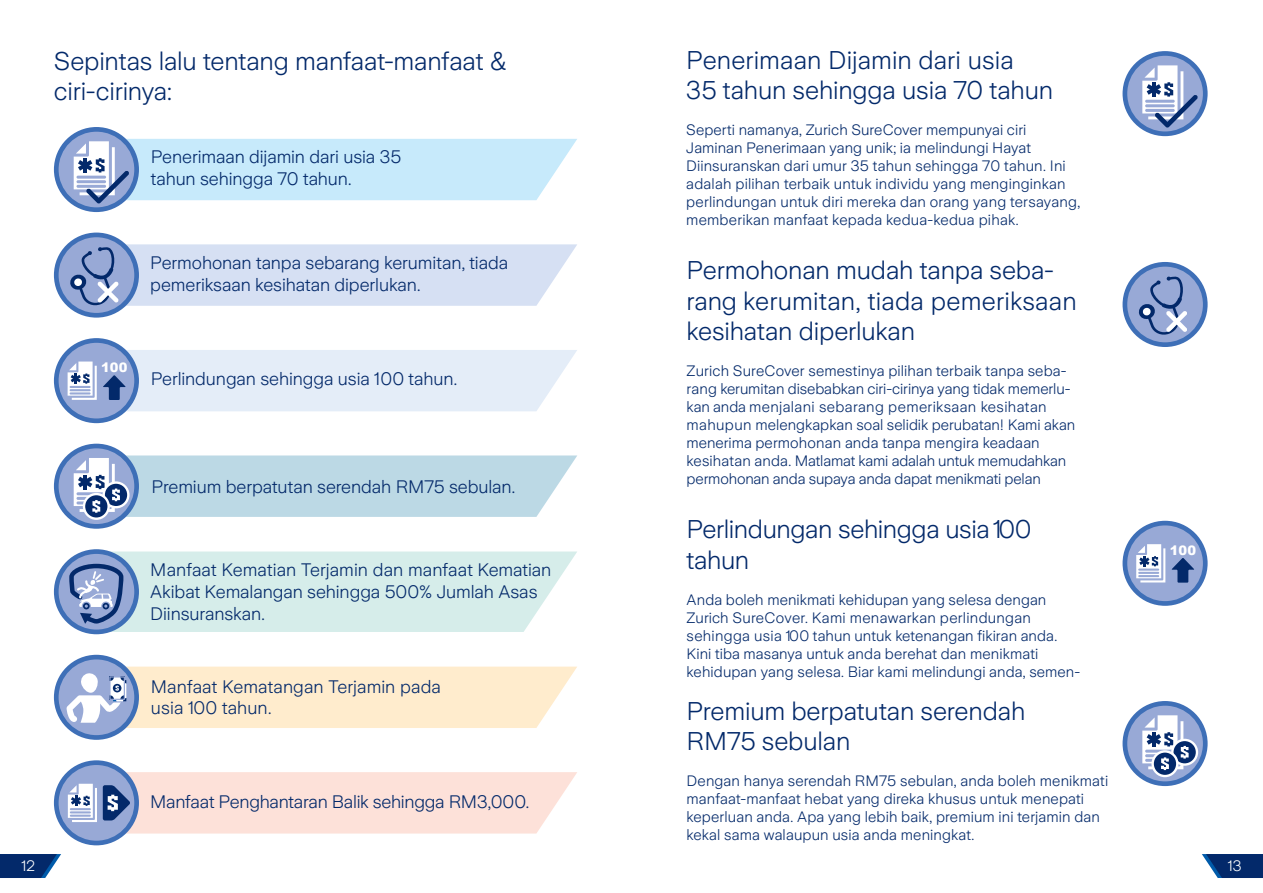
<style>
.page{position:relative;width:1263px;height:893px;background:#fff}
.page>*{position:absolute;margin:0;border:0;box-sizing:border-box;transform-origin:0 0}
.t1{font:300 25.5px/30.6px "Zurich Sans";letter-spacing:-.005em;color:#03296a}
.t2{font:300 18px/21.6px "Zurich Sans";letter-spacing:-.005em;color:#03296a}
.t3{font:300 15px/18px "Zurich Sans";letter-spacing:.005em;color:#03296a}
.t4{font:300 15px "Zurich Sans";color:#fff}
.t5{font:900 13.05px "Arial";color:#fff}
</style>
<div class="page">
<svg style="left:54px;top:127px;width:85px;height:85px"></svg>
<div style="left:59px;top:132px;width:75px;height:75px;background:#98a9d6;border-radius:50%"></div>
<svg style="left:71px;top:138px;width:506px;height:65px;background:#c6e3f6"></svg>
<div style="left:54px;top:233px;width:85px;height:85px;background:#3e6fb7;border-radius:50%"></div>
<div style="left:59px;top:237px;width:75px;height:76px;background:#98a9d6;border-radius:50%"></div>
<svg style="left:69px;top:244px;width:508px;height:63px"></svg>
<svg style="left:54px;top:338px;width:85px;height:85px"></svg>
<div style="left:59px;top:343px;width:75px;height:75px;background:#98a9d6;border-radius:50%"></div>
<svg style="left:65px;top:350px;width:512px;height:61px;background:#d9e3f2"></svg>
<div style="left:54px;top:444px;width:85px;height:85px;background:#3e6fb7;border-radius:50%"></div>
<div style="left:59px;top:448px;width:75px;height:76px;background:#98a9d6;border-radius:50%"></div>
<svg style="left:83px;top:493px;width:27px;height:27px"></svg>
<svg style="left:71px;top:455px;width:506px;height:62px;background:#bad4e2"></svg>
<svg style="left:54px;top:549px;width:85px;height:85px"></svg>
<div style="left:59px;top:554px;width:75px;height:76px;background:#98a9d6;border-radius:50%"></div>
<svg style="left:69px;top:551px;width:508px;height:81px;background:#cde3e6"></svg>
<div style="left:54px;top:655px;width:85px;height:85px;background:#3e6fb7;border-radius:50%"></div>
<div style="left:59px;top:659px;width:75px;height:76px;background:#98a9d6;border-radius:50%"></div>
<svg style="left:67px;top:667px;width:510px;height:61px;background:#f3e6d1"></svg>
<div style="left:54px;top:760px;width:85px;height:85px;background:#3e6fb7;border-radius:50%"></div>
<div style="left:59px;top:765px;width:75px;height:76px;background:#98a9d6;border-radius:50%"></div>
<svg style="left:66px;top:772px;width:511px;height:61px;background:#ecd8d8"></svg>
<svg style="left:0;top:854px;width:61px;height:24px"></svg>
<svg style="left:1202px;top:854px;width:61px;height:24px"></svg>
<svg style="left:1122px;top:51px;width:85px;height:85px"></svg>
<div style="left:1127px;top:56px;width:76px;height:75px;background:#98a9d6;border-radius:50%"></div>
<svg style="left:1139px;top:62px;width:59px;height:66px"></svg>
<svg style="left:1122px;top:262px;width:85px;height:85px"></svg>
<div style="left:1127px;top:267px;width:76px;height:75px;background:#98a9d6;border-radius:50%"></div>
<svg style="left:1138px;top:276px;width:49px;height:60px"></svg>
<div style="left:1122px;top:521px;width:85px;height:85px;background:#3e6fb7;border-radius:50%"></div>
<div style="left:1127px;top:525px;width:76px;height:76px;background:#98a9d6;border-radius:50%"></div>
<svg style="left:1136px;top:544px;width:58px;height:39px"></svg>
<svg style="left:1122px;top:701px;width:85px;height:85px"></svg>
<div style="left:1127px;top:706px;width:76px;height:75px;background:#98a9d6;border-radius:50%"></div>
<svg style="left:1171px;top:739px;width:27px;height:27px"></svg>
<svg style="left:1173px;top:741px;width:23px;height:22px"></svg>
<svg style="left:1151px;top:750px;width:27px;height:27px"></svg>
<svg style="left:1154px;top:753px;width:22px;height:22px"></svg>
<svg style="left:1139px;top:712px;width:49px;height:60px"></svg>
<h1 class="t1" style="left:54px;top:46px;width:455px">Sepintas lalu tentang manfaat-manfaat &amp; ciri-cirinya:</h1>
<p class="t2" style="left:151px;top:147px;width:252px">Penerimaan dijamin dari usia 35 tahun sehingga 70 tahun.</p>
<p class="t2" style="left:150px;top:253px;width:359px">Permohonan tanpa sebarang kerumitan, tiada pemeriksaan kesihatan diperlukan.</p>
<p class="t5" style="left:101px;top:358px;width:28px">100</p>
<p class="t2" style="left:151px;top:369px;width:308px">Perlindungan sehingga usia 100 tahun.</p>
<p class="t2" style="left:152px;top:476px;width:365px">Premium berpatutan serendah RM75 sebulan.</p>
<p class="t2" style="left:150px;top:560px;width:402px">Manfaat Kematian Terjamin dan manfaat Kematian<br>Akibat Kemalangan sehingga 500% Jumlah Asas<br>Diinsuranskan.</p>
<p class="t2" style="left:151px;top:676px;width:292px">Manfaat Kematangan Terjamin pada usia 100 tahun.</p>
<p class="t2" style="left:150px;top:791px;width:381px">Manfaat Penghantaran Balik sehingga RM3,000.</p>
<h1 class="t1" style="left:686px;top:45px;width:368px">Penerimaan Dijamin dari usia<br>35 tahun sehingga usia 70 tahun</h1>
<p class="t3" style="left:686px;top:121px;width:396px">Seperti namanya, Zurich SureCover mempunyai ciri Jaminan Penerimaan yang unik; ia melindungi Hayat Diinsuranskan dari umur 35 tahun sehingga 70 tahun. Ini adalah pilihan terbaik untuk individu yang menginginkan perlindungan untuk diri mereka dan orang yang tersayang, memberikan manfaat kepada kedua-kedua pihak.</p>
<h1 class="t1" style="left:687px;top:255px;width:392px">Permohonan mudah tanpa seba&shy;rang kerumitan, tiada pemeriksaan kesihatan diperlukan</h1>
<p class="t3" style="left:687px;top:362px;width:390px">Zurich SureCover semestinya pilihan terbaik tanpa seba&shy;rang kerumitan disebabkan ciri-cirinya yang tidak memerlu&shy;kan anda menjalani sebarang pemeriksaan kesihatan mahupun melengkapkan soal selidik perubatan! Kami akan menerima permohonan anda tanpa mengira keadaan kesihatan anda. Matlamat kami adalah untuk memudahkan permohonan anda supaya anda dapat menikmati pelan</p>
<h1 class="t1" style="left:687px;top:515px;width:346px">Perlindungan sehingga usia 100 tahun</h1>
<p class="t3" style="left:687px;top:591px;width:395px">Anda boleh menikmati kehidupan yang selesa dengan Zurich SureCover. Kami menawarkan perlindungan sehingga usia 100 tahun untuk ketenangan fikiran anda.<br>Kini tiba masanya untuk anda berehat dan menikmati kehidupan yang selesa. Biar kami melindungi anda, semen-</p>
<h1 class="t1" style="left:686px;top:696px;width:340px">Premium berpatutan serendah<br>RM75 sebulan</h1>
<p class="t3" style="left:686px;top:772px;width:423px">Dengan hanya serendah RM75 sebulan, anda boleh menikmati manfaat-manfaat hebat yang direka khusus untuk menepati keperluan anda. Apa yang lebih baik, premium ini terjamin dan kekal sama walaupun usia anda meningkat.</p>
<p class="t5" style="left:1170px;top:540px;width:28px">100</p>
<p class="t4" style="left:21px;top:858px;width:15px">12</p>
<p class="t4" style="left:1228px;top:858px;width:16px">13</p>
</div>
